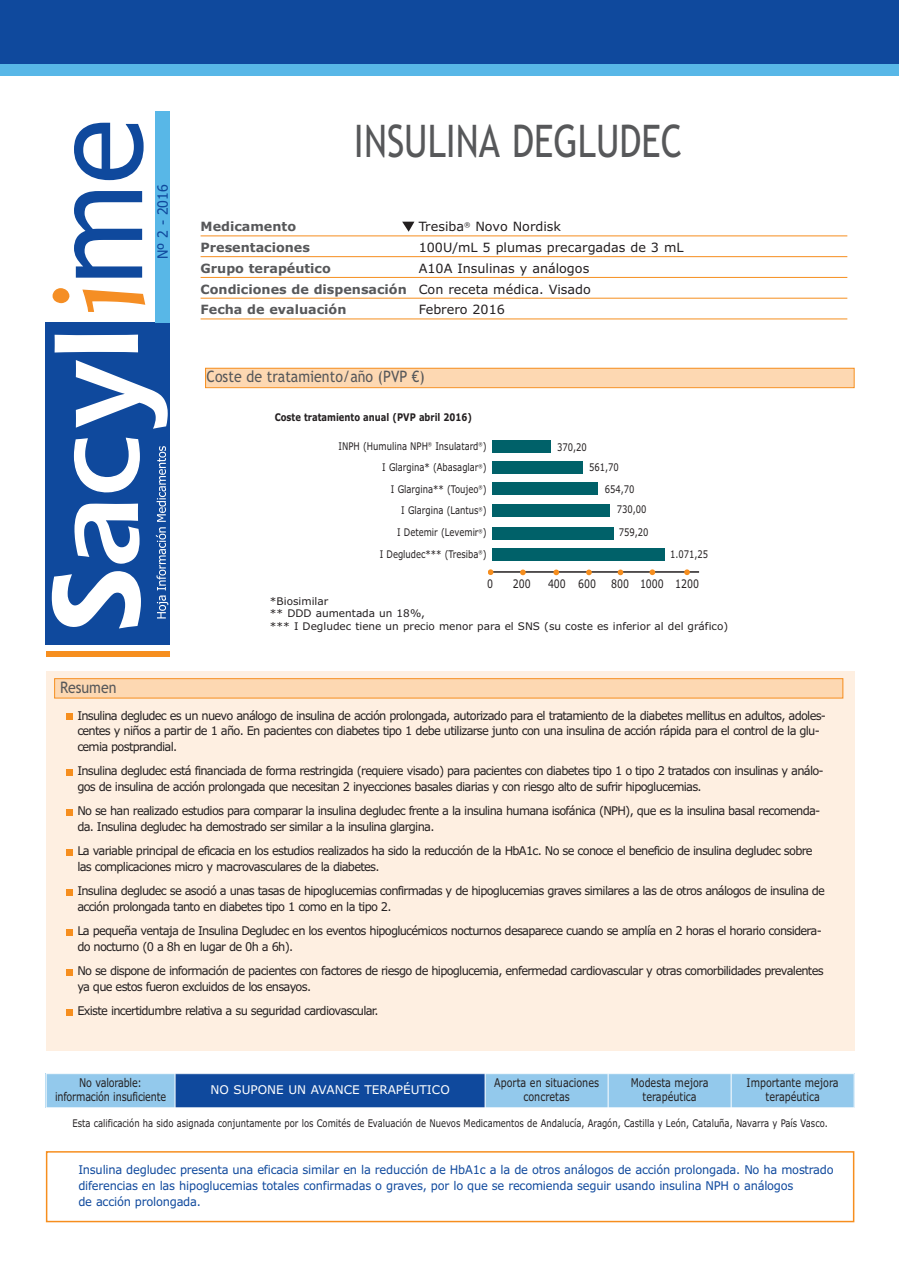
<style>
.page{position:relative;width:899px;height:1265px;background:#fff}
.page>*{position:absolute;margin:0;border:0;box-sizing:border-box;transform-origin:0 0}
.t1{font:45px "Trebuchet MS";color:#57585a;scale:.8 1}
.t2{font:15.75px "Trebuchet MS";color:#57585a;scale:.9 1}
.t3{font:14.1px "Tahoma";color:#0f499d}
.t4{font:12.75px/20.7px "Verdana Bold OTF";color:#57585a}
.t5{font:12.75px "Verdana";color:#231f20}
.t6{font:12px/15.8px "Verdana";letter-spacing:-.065em;color:#231f20;scale:.95 1}
.t7{font:12px/15.8px "Verdana";letter-spacing:-.02em;color:#0f499d;scale:.95 1}
.t8{font:12px/14.4px "Verdana";color:#231f20;text-align:center;scale:.8 1}
.t9{font:12px/14.4px "Verdana";letter-spacing:-.02em;color:#231f20;text-align:center;scale:.8 1}
.t10{font:12px "Verdana";color:#fff}
.t11{font:11.7px "Verdana";color:#231f20;scale:.8 1}
.t12{font:10.5px/21.6px "Verdana";color:#231f20;text-align:right;scale:.8 1}
.t13{font:10.5px/12.6px "Verdana";color:#231f20}
.t14{font:10.5px "Verdana Bold OTF";color:#231f20;scale:.8 1}
.s1{font-family:"Verdana";color:#231f20}
</style>
<div class="page">
<div style="left:46px;top:671px;width:808px;height:380px;background:#feefe1"></div>
<div style="left:46px;top:323px;width:124px;height:322px;background:#0f499d"></div>
<div style="left:155px;top:111px;width:15px;height:212px;background:#58b7e7"></div>
<svg style="left:156px;top:446px;width:12px;height:172px"></svg>
<svg style="left:52px;top:288px;width:94px;height:24px"></svg>
<svg style="left:74px;top:191px;width:68px;height:87px"></svg>
<svg style="left:74px;top:123px;width:69px;height:57px"></svg>
<svg style="left:51px;top:503px;width:90px;height:126px"></svg>
<svg style="left:76px;top:360px;width:92px;height:69px"></svg>
<svg style="left:55px;top:334px;width:83px;height:18px"></svg>
<svg style="left:73px;top:437px;width:67px;height:56px"></svg>
<svg style="left:66px;top:1009px;width:6px;height:6px"></svg>
<svg style="left:66px;top:969px;width:6px;height:6px"></svg>
<svg style="left:66px;top:929px;width:6px;height:6px"></svg>
<svg style="left:66px;top:889px;width:6px;height:6px"></svg>
<svg style="left:66px;top:849px;width:6px;height:6px"></svg>
<svg style="left:66px;top:809px;width:6px;height:6px"></svg>
<svg style="left:66px;top:769px;width:6px;height:6px"></svg>
<svg style="left:66px;top:713px;width:6px;height:6px"></svg>
<div style="left:46px;top:651px;width:123px;height:6px;background:#f68e1e"></div>
<div style="left:0;top:0;width:898px;height:64px;background:#0f499d"></div>
<div style="left:0;top:64px;width:898px;height:11px;background:#58b7e7"></div>
<div style="left:55px;top:679px;width:787px;height:19px;background:#fdd8b2"></div>
<div style="left:54px;top:678px;width:788px;height:20px;border:1px solid #f68e1e"></div>
<hr style="left:200px;top:235px;width:647px;height:1px;background:#f68e1e">
<hr style="left:200px;top:256px;width:647px;height:1px;background:#f68e1e">
<hr style="left:200px;top:277px;width:647px;height:1px;background:#f68e1e">
<hr style="left:200px;top:298px;width:647px;height:1px;background:#f68e1e">
<hr style="left:200px;top:318px;width:647px;height:1px;background:#f68e1e">
<div style="left:46px;top:1151px;width:808px;height:71px;border:2px solid #f68e1e"></div>
<hr style="left:487px;top:571px;width:212px;height:1px;background:#231f20">
<svg style="left:488px;top:569px;width:5px;height:6px"></svg>
<svg style="left:586px;top:569px;width:5px;height:6px"></svg>
<svg style="left:617px;top:569px;width:6px;height:6px"></svg>
<svg style="left:649px;top:569px;width:6px;height:6px"></svg>
<svg style="left:684px;top:569px;width:5px;height:6px"></svg>
<svg style="left:553px;top:569px;width:6px;height:6px"></svg>
<svg style="left:520px;top:569px;width:5px;height:6px"></svg>
<div style="left:206px;top:368px;width:647px;height:19px;background:#fdd8b2"></div>
<div style="left:205px;top:368px;width:649px;height:20px;border:1px solid #f68e1e"></div>
<div style="left:46px;top:1073px;width:129px;height:35px;background:#93c9ec"></div>
<div style="left:175px;top:1073px;width:310px;height:35px;background:#0f499d"></div>
<div style="left:485px;top:1073px;width:123px;height:35px;background:#93c9ec"></div>
<div style="left:608px;top:1073px;width:123px;height:35px;background:#93c9ec"></div>
<div style="left:731px;top:1073px;width:123px;height:35px;background:#93c9ec"></div>
<hr style="left:46px;top:1073px;width:1px;height:35px;background:#fff">
<hr style="left:175px;top:1073px;width:1px;height:35px;background:#fff">
<hr style="left:484px;top:1073px;width:1px;height:35px;background:#fff">
<hr style="left:607px;top:1073px;width:1px;height:35px;background:#fff">
<hr style="left:730px;top:1073px;width:1px;height:35px;background:#fff">
<hr style="left:853px;top:1073px;width:1px;height:35px;background:#fff">
<hr style="left:46px;top:1073px;width:808px;height:1px;background:#fff">
<hr style="left:46px;top:1107px;width:808px;height:1px;background:#fff">
<div style="left:492px;top:441px;width:59px;height:12px;background:#006169"></div>
<div style="left:492px;top:461px;width:90px;height:12px;background:#006169"></div>
<div style="left:492px;top:483px;width:105px;height:12px;background:#006169"></div>
<div style="left:492px;top:505px;width:117px;height:12px;background:#006169"></div>
<div style="left:492px;top:527px;width:121px;height:12px;background:#006169"></div>
<div style="left:492px;top:549px;width:172px;height:12px;background:#006169"></div>
<svg style="left:402px;top:222px;width:12px;height:10px"></svg>
<h2 class="t2" style="left:60px;top:678px;width:64px">Resumen</h2>
<p class="t3" style="left:155px;top:259px;width:76px;rotate:-90deg">Nº 2 - 2016</p>
<h1 class="t1" style="left:354px;top:115px;width:412px">INSULINA DEGLUDEC</h1>
<p class="t4" style="left:200px;top:216px;width:97px">Medicamento</p>
<p class="t5" style="left:418px;top:221px;width:144px">Tresiba<sup>®</sup> Novo Nordisk</p>
<p class="t4" style="left:200px;top:237px;width:111px">Presentaciones</p>
<p class="t5" style="left:418px;top:242px;width:266px">100U/mL 5 plumas precargadas de 3 mL</p>
<p class="t4" style="left:200px;top:258px;width:132px">Grupo terapéutico</p>
<p class="t5" style="left:418px;top:263px;width:172px">A10A Insulinas y análogos</p>
<p class="t4" style="left:200px;top:279px;width:392px">Condiciones de dispensación <span class="s1">Con receta médica. Visado<br></span>Fecha de evaluación</p>
<p class="t5" style="left:418px;top:304px;width:88px">Febrero 2016</p>
<h2 class="t2" style="left:206px;top:367px;width:244px">Coste de tratamiento/año (PVP €)</h2>
<p class="t14" style="left:274px;top:411px;width:248px">Coste tratamiento anual (PVP abril 2016)</p>
<p class="t12" style="left:338px;top:436px;width:186px">INPH (Humulina NPH<sup>®</sup> Insulatard<sup>®</sup>)<br>I Glargina* (Abasaglar<sup>®</sup>)<br>I Glargina** (Toujeo<sup>®</sup>)<br>I Glargina (Lantus<sup>®</sup>)<br>I Detemir (Levemir<sup>®</sup>)<br>I Degludec*** (Tresiba<sup>®</sup>)</p>
<p class="t12" style="left:557px;top:437px;width:39px">370,20</p>
<p class="t12" style="left:589px;top:457px;width:39px">561,70</p>
<p class="t12" style="left:604px;top:479px;width:39px">654,70</p>
<p class="t12" style="left:616px;top:499px;width:39px">730,00</p>
<p class="t12" style="left:618px;top:522px;width:39px">759,20</p>
<p class="t12" style="left:670px;top:544px;width:49px">1.071,25</p>
<p class="t11" style="left:487px;top:579px;width:9px">0</p>
<p class="t11" style="left:512px;top:579px;width:24px">200</p>
<p class="t11" style="left:548px;top:579px;width:61px">400 600</p>
<p class="t11" style="left:611px;top:579px;width:111px">800 1000 1200</p>
<p class="t13" style="left:270px;top:595px;width:459px">*Biosimilar<br>** DDD aumentada un 18%,<br>*** I Degludec tiene un precio menor para el SNS (su coste es inferior al del gráfico)</p>
<p class="t6" style="left:77px;top:708px;width:789px">Insulina degludec es un nuevo análogo de insulina de acción prolongada, autorizado para el tratamiento de la diabetes mellitus en adultos, adoles&shy;centes y niños a partir de 1 año. En pacientes con diabetes tipo 1 debe utilizarse junto con una insulina de acción rápida para el control de la glu&shy;cemia postprandial.</p>
<p class="t6" style="left:77px;top:764px;width:787px">Insulina degludec está financiada de forma restringida (requiere visado) para pacientes con diabetes tipo 1 o tipo 2 tratados con insulinas y análo&shy;gos de insulina de acción prolongada que necesitan 2 inyecciones basales diarias y con riesgo alto de sufrir hipoglucemias.</p>
<p class="t6" style="left:77px;top:804px;width:783px">No se han realizado estudios para comparar la insulina degludec frente a la insulina humana isofánica (NPH), que es la insulina basal recomenda&shy;da. Insulina degludec ha demostrado ser similar a la insulina glargina.</p>
<p class="t6" style="left:77px;top:844px;width:775px">La variable principal de eficacia en los estudios realizados ha sido la reducción de la HbA1c. No se conoce el beneficio de insulina degludec sobre las complicaciones micro y macrovasculares de la diabetes.</p>
<p class="t6" style="left:77px;top:884px;width:788px">Insulina degludec se asoció a unas tasas de hipoglucemias confirmadas y de hipoglucemias graves similares a las de otros análogos de insulina de acción prolongada tanto en diabetes tipo 1 como en la tipo 2.</p>
<p class="t6" style="left:77px;top:924px;width:785px">La pequeña ventaja de Insulina Degludec en los eventos hipoglucémicos nocturnos desaparece cuando se amplía en 2 horas el horario considera&shy;do nocturno (0 a 8h en lugar de 0h a 6h).</p>
<p class="t6" style="left:77px;top:964px;width:786px">No se dispone de información de pacientes con factores de riesgo de hipoglucemia, enfermedad cardiovascular y otras comorbilidades prevalentes ya que estos fueron excluidos de los ensayos.</p>
<p class="t6" style="left:77px;top:1004px;width:318px">Existe incertidumbre relativa a su seguridad cardiovascular.</p>
<p class="t9" style="left:55px;top:1076px;width:140px">No valorable: información insuficiente</p>
<p class="t10" style="left:210px;top:1084px;width:241px">NO SUPONE UN AVANCE TERAPÉUTICO</p>
<p class="t8" style="left:494px;top:1076px;width:132px">Aporta en situaciones concretas</p>
<p class="t8" style="left:630px;top:1076px;width:99px">Modesta mejora terapéutica</p>
<p class="t8" style="left:746px;top:1076px;width:117px">Importante mejora terapéutica</p>
<p class="t12" style="left:72px;top:1112px;width:945px">Esta calificación ha sido asignada conjuntamente por los Comités de Evaluación de Nuevos Medicamentos de Andalucía, Aragón, Castilla y León, Cataluña, Navarra y País Vasco.</p>
<p class="t7" style="left:78px;top:1163px;width:796px">Insulina degludec presenta una eficacia similar en la reducción de HbA1c a la de otros análogos de acción prolongada. No ha mostrado diferencias en las hipoglucemias totales confirmadas o graves, por lo que se recomienda seguir usando insulina NPH o análogos<br>de acción prolongada.</p>
</div>
